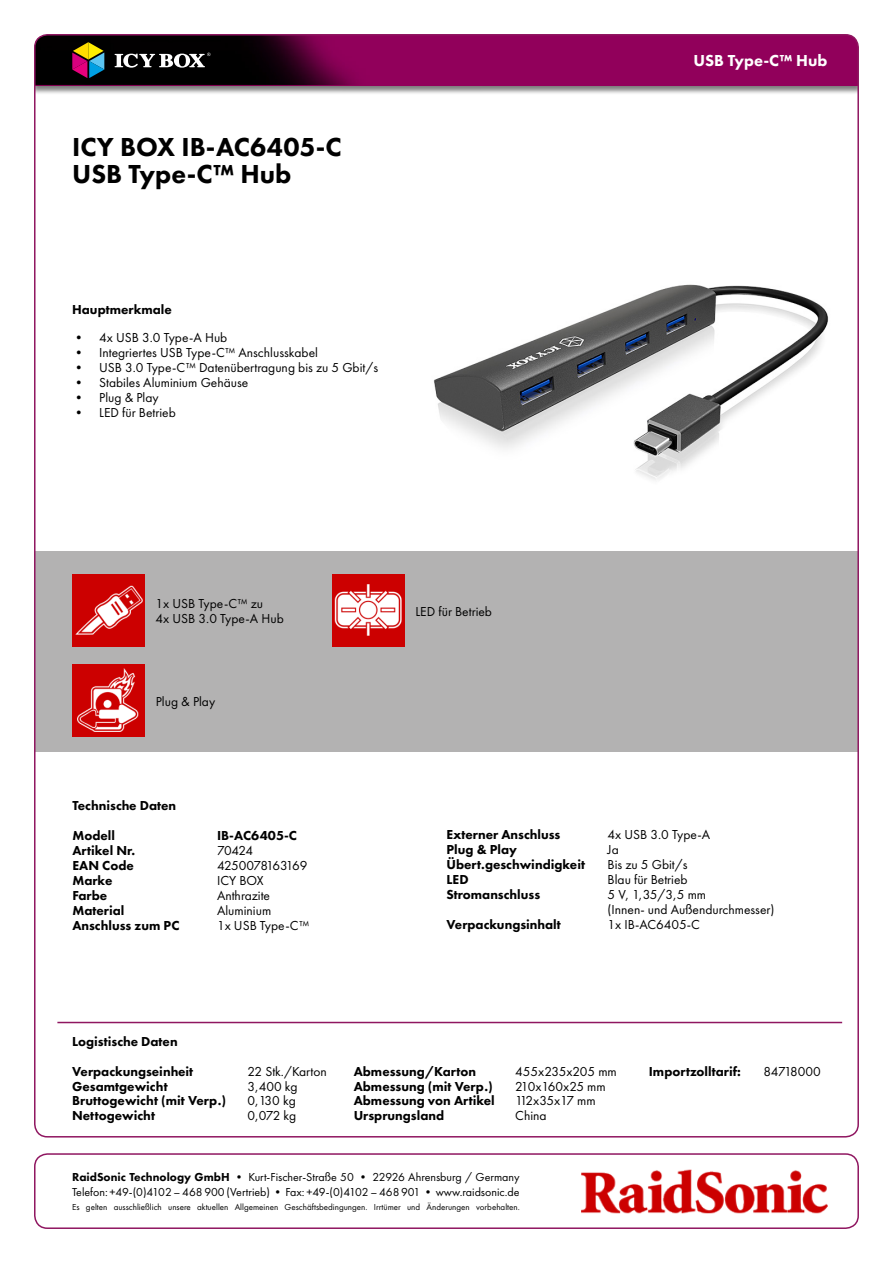
<style>
.page{position:relative;width:893px;height:1263px;background:#fff}
.page>*{position:absolute;margin:0;border:0;box-sizing:border-box;transform-origin:0 0}
.t1{font:800 27px/27px "Futura PT";color:#000}
.t2{font:800 16.5px "Futura PT";color:#fff}
.t3{font:13.5px/15px "Futura PT";color:#000}
.t4{font:800 13.5px/15px "Futura PT";color:#000}
.t5{font:13.5px "Futura PT";letter-spacing:-.025em;color:#000}
.t6{font:12px/15px "Futura PT";color:#000}
.t7{font:9px "Futura PT";color:#000}
.s1{font-weight:800}
</style>
<div class="page">
<div style="left:35px;top:35px;width:823px;height:60px;background:#000;opacity:.5"></div>
<img style="left:35px;top:35px;width:823px;height:51px">
<div style="left:35px;top:552px;width:823px;height:200px;background:#b3b2b2"></div>
<svg style="left:115px;top:53px;width:95px;height:15px"></svg>
<svg style="left:72px;top:42px;width:32px;height:36px"></svg>
<div style="left:34px;top:1153px;width:825px;height:76px;border:2px solid #8f1660;border-radius:13px"></div>
<hr style="left:57px;top:1022px;width:785px;height:1px;background:#8f1660">
<img style="left:582px;top:1169px;width:245px;height:45px">
<img style="left:433px;top:284px;width:396px;height:196px">
<img style="left:72px;top:574px;width:73px;height:73px">
<img style="left:332px;top:574px;width:73px;height:73px">
<img style="left:72px;top:664px;width:73px;height:73px">
<h1 class="t1" style="left:72px;top:133px;width:271px">ICY BOX IB-AC6405-C<br>USB Type-C™ Hub</h1>
<p class="t4" style="left:72px;top:301px;width:101px">Hauptmerkmale</p>
<p class="t3" style="left:72px;top:330px;width:157px">• 4x USB 3.0 Type-A Hub</p>
<p class="t3" style="left:72px;top:345px;width:247px">• Integriertes USB Type-C™ Anschlusskabel</p>
<p class="t3" style="left:72px;top:360px;width:307px">• USB 3.0 Type-C™ Datenübertragung bis zu 5 Gbit/s</p>
<p class="t3" style="left:72px;top:375px;width:178px">• Stabiles Aluminium Gehäuse</p>
<p class="t3" style="left:72px;top:390px;width:88px">• Plug &amp; Play</p>
<p class="t3" style="left:72px;top:405px;width:105px">• LED für Betrieb</p>
<p class="t2" style="left:693px;top:51px;width:135px">USB Type-C™ Hub</p>
<p class="t3" style="left:156px;top:596px;width:130px">1x USB Type-C™ zu<br>4x USB 3.0 Type-A Hub</p>
<p class="t3" style="left:415px;top:603px;width:78px">LED für Betrieb</p>
<p class="t3" style="left:156px;top:693px;width:61px">Plug &amp; Play</p>
<p class="t4" style="left:72px;top:798px;width:105px">Technische Daten</p>
<p class="t4" style="left:72px;top:828px;width:109px">Modell<br>Artikel Nr.<br>EAN Code<br>Marke<br>Farbe<br>Material<br>Anschluss zum PC</p>
<p class="t4" style="left:217px;top:828px;width:82px">IB-AC6405-C</p>
<p class="t3" style="left:217px;top:843px;width:94px">70424<br>4250078163169<br>ICY BOX<br>Anthrazite<br>Aluminium<br>1x USB Type-C™</p>
<p class="t4" style="left:446px;top:827px;width:140px">Externer Anschluss<br>Plug &amp; Play<br>Übert.geschwindigkeit<br>LED<br>Stromanschluss</p>
<p class="t4" style="left:446px;top:917px;width:116px">Verpackungsinhalt</p>
<p class="t3" style="left:608px;top:827px;width:168px">4x USB 3.0 Type-A<br>Ja<br>Bis zu 5 Gbit/s<br>Blau für Betrieb<br>5 V, 1,35/3,5 mm<br>(Innen- und Außendurchmesser)<br>1x IB-AC6405-C</p>
<p class="t4" style="left:72px;top:1027px;width:123px;line-height:29.5px">Logistische Daten<br>Verpackungseinheit</p>
<p class="t3" style="left:247px;top:1064px;width:81px">22 Stk./Karton</p>
<p class="t4" style="left:354px;top:1063px;width:124px">Abmessung/Karton</p>
<p class="t3" style="left:515px;top:1064px;width:103px">455x235x205 mm</p>
<p class="t4" style="left:649px;top:1063px;width:94px">Importzolltarif:</p>
<p class="t5" style="left:764px;top:1063px;width:59px">84718000</p>
<p class="t4" style="left:72px;top:1078px;width:97px">Gesamtgewicht</p>
<p class="t3" style="left:247px;top:1078px;width:52px">3,400 kg</p>
<p class="t4" style="left:354px;top:1078px;width:141px">Abmessung (mit Verp.)</p>
<p class="t3" style="left:515px;top:1078px;width:92px">210x160x25 mm</p>
<p class="t4" style="left:72px;top:1093px;width:155px">Bruttogewicht (mit Verp.)</p>
<p class="t3" style="left:247px;top:1093px;width:50px">0,130 kg</p>
<p class="t4" style="left:354px;top:1093px;width:143px">Abmessung von Artikel</p>
<p class="t3" style="left:515px;top:1093px;width:82px">112x35x17 mm</p>
<p class="t4" style="left:72px;top:1108px;width:85px">Nettogewicht</p>
<p class="t3" style="left:247px;top:1108px;width:50px">0,072 kg</p>
<p class="t4" style="left:354px;top:1108px;width:92px">Ursprungsland</p>
<p class="t3" style="left:515px;top:1108px;width:33px">China</p>
<p class="t6" style="left:72px;top:1170px;width:449px"><span class="s1">RaidSonic Technology GmbH</span> • Kurt-Fischer-Straße 50 • 22926 Ahrensburg / Germany<br>Telefon: +49-(0)4102 – 468 900 (Vertrieb) • Fax: +49-(0)4102 – 468 901 • www.raidsonic.de</p>
<p class="t7" style="left:72px;top:1201px;width:449px">Es gelten ausschließlich unsere aktuellen Allgemeinen Geschäftsbedingungen. Irrtümer und Änderungen vorbehalten.</p>
</div>
